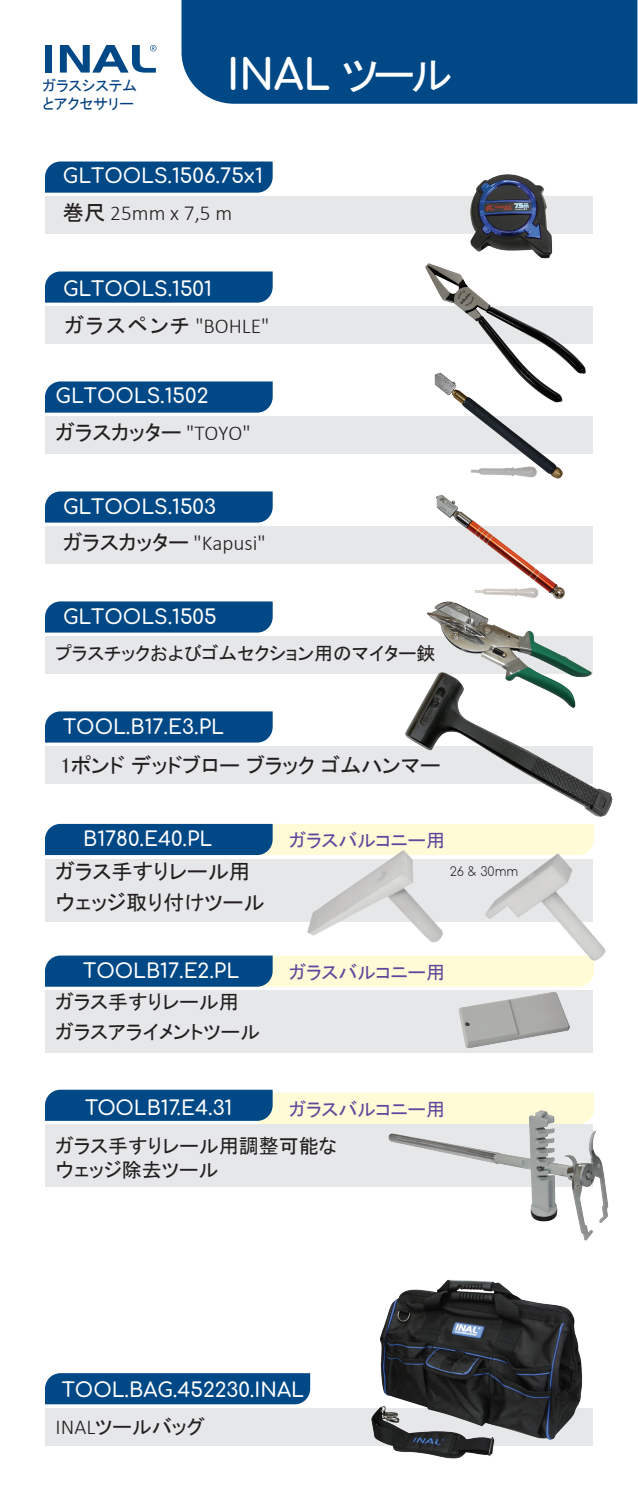
<style>
.page{position:relative;width:638px;height:1489px;background:#fff}
.page>*{position:absolute;margin:0;border:0;box-sizing:border-box;transform-origin:0 0}
.t1{font:42.5px "Comfortaa";color:#fff}
.t2{font:21.25px/30.9px "MS P Gothic";color:#231f20}
.t3{font:300 21.25px "Calibri";color:#231f20}
.t4{font:20px "Comfortaa";color:#fff}
.t5{font:20px/29.1px "MS P Gothic";color:#231f20}
.t6{font:18.75px "MS P Gothic";color:#60479d}
.t7{font:18.75px "MS P Gothic";color:#231f20}
.t8{font:15px/18px "MS P Gothic";color:#004080}
.t9{font:12.5px "Comfortaa";color:#231f20}
.s1{font-family:"MS P Gothic"}
.s2{font-family:"MS Gothic";font-weight:400}
.s3{font-family:"Calibri";font-weight:300}
.s4{font-family:"MS P Gothic";font-weight:400}
.s5{font-family:"Calibri";font-weight:300;font-size:21.25px}
</style>
<div class="page">
<div style="left:45px;top:45px;width:7px;height:28px;background:#014887"></div>
<svg style="left:60px;top:45px;width:96px;height:28px"></svg>
<div style="left:181px;top:0;width:456px;height:104px;background:#014887"></div>
<div style="left:45px;top:601px;width:228px;height:31px;background:#014887"></div>
<div style="left:45px;top:636px;width:548px;height:37px;background:#e6e7e9"></div>
<div style="left:45px;top:711px;width:228px;height:31px;background:#014887"></div>
<div style="left:45px;top:746px;width:548px;height:37px;background:#e6e7e9"></div>
<div style="left:45px;top:1373px;width:265px;height:31px;background:#014887"></div>
<div style="left:45px;top:1407px;width:548px;height:38px;background:#e6e7e9"></div>
<div style="left:45px;top:271px;width:228px;height:31px;background:#014887"></div>
<div style="left:45px;top:306px;width:548px;height:38px;background:#e6e7e9"></div>
<div style="left:45px;top:381px;width:228px;height:31px;background:#014887"></div>
<div style="left:45px;top:416px;width:548px;height:37px;background:#e6e7e9"></div>
<img style="left:440px;top:624px;width:115px;height:28px">
<div style="left:45px;top:491px;width:228px;height:31px;background:#014887"></div>
<div style="left:45px;top:526px;width:548px;height:37px;background:#e6e7e9"></div>
<img style="left:405px;top:498px;width:180px;height:126px">
<img style="left:310px;top:1287px;width:283px;height:172px">
<img style="left:425px;top:266px;width:161px;height:108px">
<img style="left:405px;top:354px;width:180px;height:144px">
<div style="left:45px;top:823px;width:226px;height:32px;background:#014887"></div>
<div style="left:45px;top:858px;width:548px;height:63px;background:#e6e7e9"></div>
<svg style="left:45px;top:161px;width:228px;height:32px;background:#0b4f8c"></svg>
<div style="left:45px;top:196px;width:548px;height:38px;background:#e6e7e9"></div>
<img style="left:426px;top:174px;width:160px;height:107px">
<div style="left:45px;top:955px;width:226px;height:31px;background:#014887"></div>
<div style="left:45px;top:990px;width:548px;height:62px;background:#e6e7e9"></div>
<img style="left:408px;top:992px;width:185px;height:61px">
<svg style="left:45px;top:1089px;width:333px;height:34px;background:#628ca9"></svg>
<div style="left:45px;top:1124px;width:548px;height:62px;background:#e6e7e9"></div>
<img style="left:385px;top:652px;width:218px;height:138px">
<img style="left:271px;top:823px;width:168px;height:164px">
<img style="left:439px;top:790px;width:174px;height:197px">
<img style="left:378px;top:1093px;width:231px;height:194px">
<p class="t8" style="left:43px;top:76px;width:96px">ガラスシステムとアクセサリー</p>
<h1 class="t1" style="left:227px;top:36px;width:227px">ΙΝΑL <span class="s1">ツール</span></h1>
<p class="t4" style="left:63px;top:158px;width:201px">GLTOOLS.1506.75x1</p>
<p class="t3" style="left:63px;top:200px;width:171px"><span class="s2">巻尺</span> 25mm x 7,5 m</p>
<p class="t4" style="left:63px;top:270px;width:150px">GLTOOLS.1501</p>
<p class="t3" style="left:63px;top:312px;width:208px"><span class="s2">ガラスペンチ</span> "ΒΟΗLE"</p>
<p class="t4" style="left:56px;top:378px;width:154px">GLTOOLS.1502</p>
<p class="t2" style="left:56px;top:417px;width:196px">ガラスカッター <span class="s3">"TOYO"</span></p>
<p class="t4" style="left:63px;top:488px;width:154px">GLTOOLS.1503</p>
<p class="t3" style="left:63px;top:529px;width:204px"><span class="s4">ガラスカッター</span> "Kapusi"</p>
<p class="t4" style="left:63px;top:599px;width:155px">GLTOOLS.1505</p>
<p class="t7" style="left:56px;top:643px;width:381px">プラスチックおよびゴムセクション用のマイター鋏</p>
<p class="t4" style="left:63px;top:708px;width:162px">TOOL.B17.E3.PL</p>
<p class="t2" style="left:61px;top:750px;width:381px">1ポンド デッドブロー ブラック ゴムハンマー</p>
<p class="t4" style="left:83px;top:820px;width:131px">B1780.E40.PL</p>
<p class="t2" style="left:56px;top:855px;width:210px">ガラス手すりレール用ウェッジ取り付けツール</p>
<p class="t4" style="left:83px;top:952px;width:157px">TOOLB17.E2.PL</p>
<p class="t5" style="left:56px;top:987px;width:206px">ガラス手すりレール用ガラスアライメントツール</p>
<p class="t4" style="left:85px;top:1089px;width:149px">TOOLB17.E4.31</p>
<p class="t6" style="left:289px;top:831px;width:157px">ガラスバルコニー用</p>
<p class="t9" style="left:450px;top:860px;width:70px">26 &amp; 30mm</p>
<p class="t6" style="left:289px;top:962px;width:157px">ガラスバルコニー用</p>
<p class="t6" style="left:289px;top:1099px;width:157px">ガラスバルコニー用</p>
<p class="t5" style="left:56px;top:1133px;width:283px;line-height:23.5px">ガラス手すりレール用調整可能なウェッジ除去ツール</p>
<p class="t4" style="left:62px;top:1371px;width:244px">TOOL.BAG.452230.INAL</p>
<p class="t5" style="left:56px;top:1411px;width:151px"><span class="s5">INAL</span>ツールバッグ</p>
</div>
